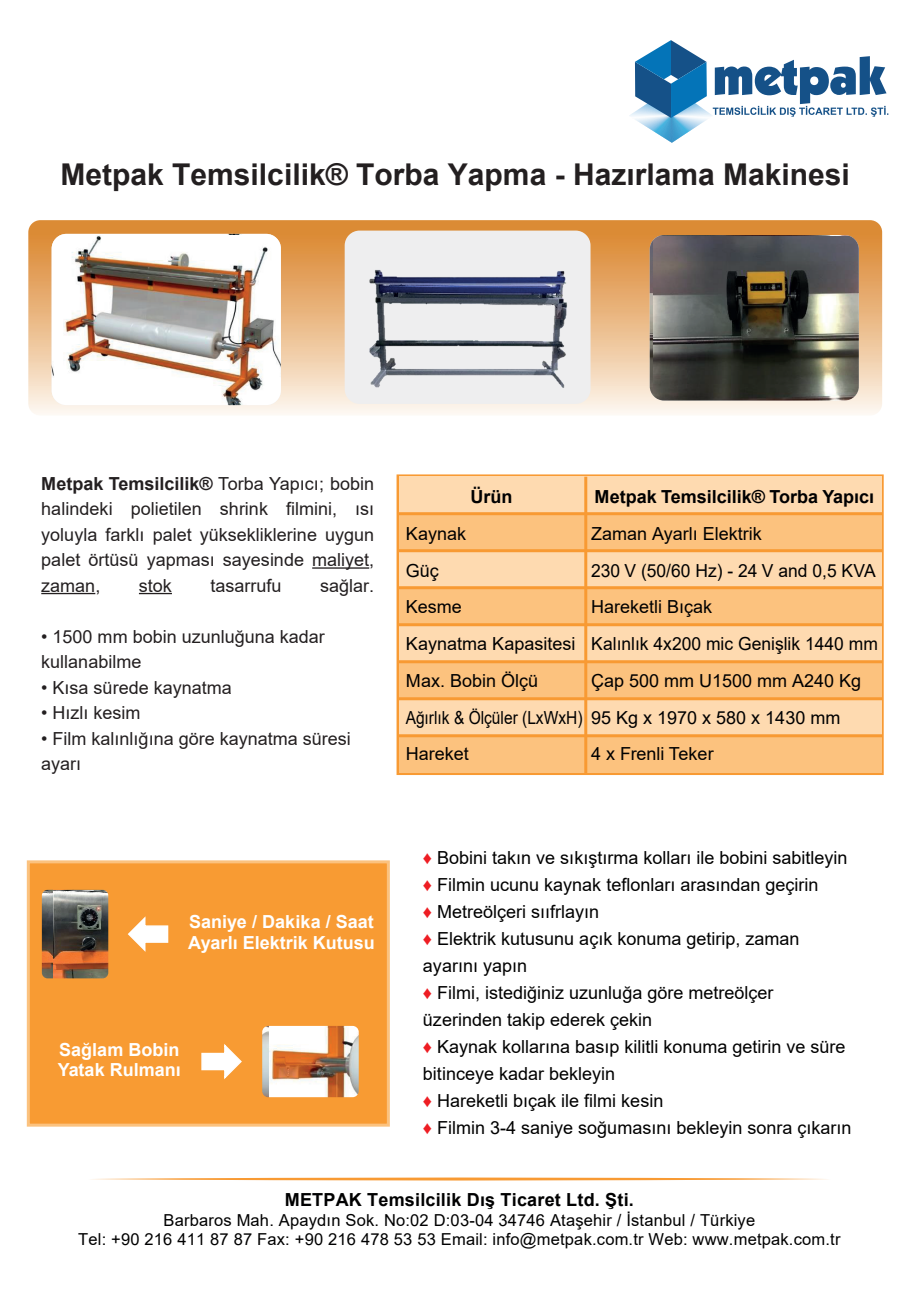
<style>
.page{position:relative;width:919px;height:1289px;background:#fff}
.page>*{position:absolute;margin:0;border:0;box-sizing:border-box;transform-origin:0 0}
.t1{font:700 30px "Arial";color:#231f20}
.t2{font:18px/36.8px "Arial";color:#000001}
.t3{font:18px/25.5px "Arial";color:#231f20}
.t4{font:700 18px "Arial";letter-spacing:.01em;color:#000001}
.t5{font:700 18px/21.6px "Arial";color:#fff}
.t6{font:16.5px/19.8px "Arial";letter-spacing:.01em;color:#000001;text-align:center}
.s1{font-weight:700}
.s2{color:#ee1d23}
</style>
<div class="page">
<svg style="left:28px;top:220px;width:854px;height:195px;background:#eabb8a"></svg>
<img style="left:52px;top:234px;width:229px;height:171px;border-radius:15px">
<svg style="left:344px;top:230px;width:246px;height:174px;background:#cbccd1"></svg>
<img style="left:649px;top:235px;width:209px;height:165px;border-radius:14px">
<svg style="left:396px;top:474px;width:487px;height:301px;background:#f9ac57"></svg>
<div style="left:399px;top:476px;width:482px;height:37px;background:#fedab0"></div>
<div style="left:399px;top:513px;width:482px;height:37px;background:#fcc27e"></div>
<div style="left:399px;top:550px;width:482px;height:37px;background:#fedab0"></div>
<div style="left:399px;top:587px;width:482px;height:37px;background:#fcc27e"></div>
<div style="left:399px;top:624px;width:482px;height:37px;background:#fedab0"></div>
<div style="left:399px;top:661px;width:482px;height:37px;background:#fcc27e"></div>
<div style="left:399px;top:698px;width:482px;height:37px;background:#fedab0"></div>
<div style="left:399px;top:735px;width:482px;height:37px;background:#fcc27e"></div>
<hr style="left:584px;top:476px;width:3px;height:297px;background:#f89a33">
<hr style="left:398px;top:512px;width:484px;height:3px;background:#f89a33">
<hr style="left:398px;top:549px;width:484px;height:3px;background:#f89a33">
<hr style="left:398px;top:586px;width:484px;height:3px;background:#f89a33">
<hr style="left:398px;top:623px;width:484px;height:3px;background:#f89a33">
<hr style="left:398px;top:660px;width:484px;height:3px;background:#f89a33">
<hr style="left:398px;top:697px;width:484px;height:3px;background:#f89a33">
<hr style="left:398px;top:734px;width:484px;height:3px;background:#f89a33">
<svg style="left:629px;top:40px;width:259px;height:103px"></svg>
<hr style="left:312px;top:567px;width:57px;height:1px;background:#231f20">
<hr style="left:41px;top:593px;width:54px;height:1px;background:#231f20">
<hr style="left:139px;top:593px;width:33px;height:1px;background:#231f20">
<div style="left:27px;top:860px;width:363px;height:266px;background:#f89b33;border:3px solid #fbc27f"></div>
<img style="left:42px;top:889px;width:66px;height:89px;border-radius:6px">
<svg style="left:127px;top:916px;width:42px;height:36px"></svg>
<img style="left:262px;top:1025px;width:97px;height:72px;border-radius:6px">
<svg style="left:201px;top:1044px;width:41px;height:35px"></svg>
<svg style="left:91px;top:1177px;width:737px;height:3px"></svg>
<h1 class="t1" style="left:60px;top:154px;width:791px">Metpak Temsilcilik® Torba Yapma - Hazırlama Makinesi</h1>
<p class="t3" style="left:41px;top:470px;width:334px;text-align:justify"><span class="s1">Metpak Temsilcilik®</span> Torba Yapıcı; bobin halindeki polietilen shrink filmini, ısı yoluyla farklı palet yüksekliklerine uygun palet örtüsü yapması sayesinde maliyet, zaman,</p>
<p class="t3" style="left:139px;top:572px;width:35px">stok</p>
<p class="t3" style="left:210px;top:572px;width:73px">tasarrufu</p>
<p class="t3" style="left:320px;top:572px;width:56px">sağlar.</p>
<p class="t3" style="left:41px;top:623px;width:285px">• 1500 mm bobin uzunluğuna kadar kullanabilme</p>
<p class="t3" style="left:41px;top:674px;width:192px">• Kısa sürede kaynatma</p>
<p class="t3" style="left:41px;top:700px;width:101px">• Hızlı kesim</p>
<p class="t3" style="left:41px;top:725px;width:311px">• Film kalınlığına göre kaynatma süresi ayarı</p>
<p class="t5" style="left:188px;top:910px;width:188px">Saniye / Dakika / Saat<br>Ayarlı Elektrik Kutusu</p>
<p class="t5" style="left:58px;top:1039px;width:124px;line-height:20.2px">Sağlam Bobin<br>Yatak Rulmanı</p>
<p class="t4" style="left:470px;top:484px;width:43px">Ürün</p>
<p class="t2" style="left:406px;top:515px;width:178px">Kaynak<br>Güç<br>Kesme<br>Kaynatma Kapasitesi<br>Max. Bobin Ölçü<br>Ağırlık &amp; Ölçüler (LxWxH)<br>Hareket</p>
<p class="t4" style="left:594px;top:484px;width:281px">Metpak Temsilcilik® Torba Yapıcı</p>
<p class="t2" style="left:591px;top:515px;width:288px">Zaman Ayarlı Elektrik<br>230 V (50/60 Hz) - 24 V and 0,5 KVA<br>Hareketli Bıçak<br>Kalınlık 4x200 mic Genişlik 1440 mm<br>Çap 500 mm U1500 mm A240 Kg<br>95 Kg x 1970 x 580 x 1430 mm<br>4 x Frenli Teker</p>
<p class="t2" style="left:423px;top:844px;width:430px;line-height:27px"><span class="s2">♦</span> Bobini takın ve sıkıştırma kolları ile bobini sabitleyin <span class="s2">♦</span> Filmin ucunu kaynak teflonları arasından geçirin<br><span class="s2">♦</span> Metreölçeri sııfrlayın<br><span class="s2">♦</span> Elektrik kutusunu açık konuma getirip, zaman ayarını yapın<br><span class="s2">♦</span> Filmi, istediğiniz uzunluğa göre metreölçer üzerinden takip ederek çekin<br><span class="s2">♦</span> Kaynak kollarına basıp kilitli konuma getirin ve süre bitinceye kadar bekleyin<br><span class="s2">♦</span> Hareketli bıçak ile filmi kesin<br><span class="s2">♦</span> Filmin 3-4 saniye soğumasını bekleyin sonra çıkarın</p>
<p class="t4" style="left:285px;top:1186px;width:350px">METPAK Temsilcilik Dış Ticaret Ltd. Şti.</p>
<p class="t6" style="left:78px;top:1209px;width:763px">Barbaros Mah. Apaydın Sok. No:02 D:03-04 34746 Ataşehir / İstanbul / Türkiye<br>Tel: +90 216 411 87 87 Fax: +90 216 478 53 53 Email: info@metpak.com.tr Web: www.metpak.com.tr</p>
</div>
